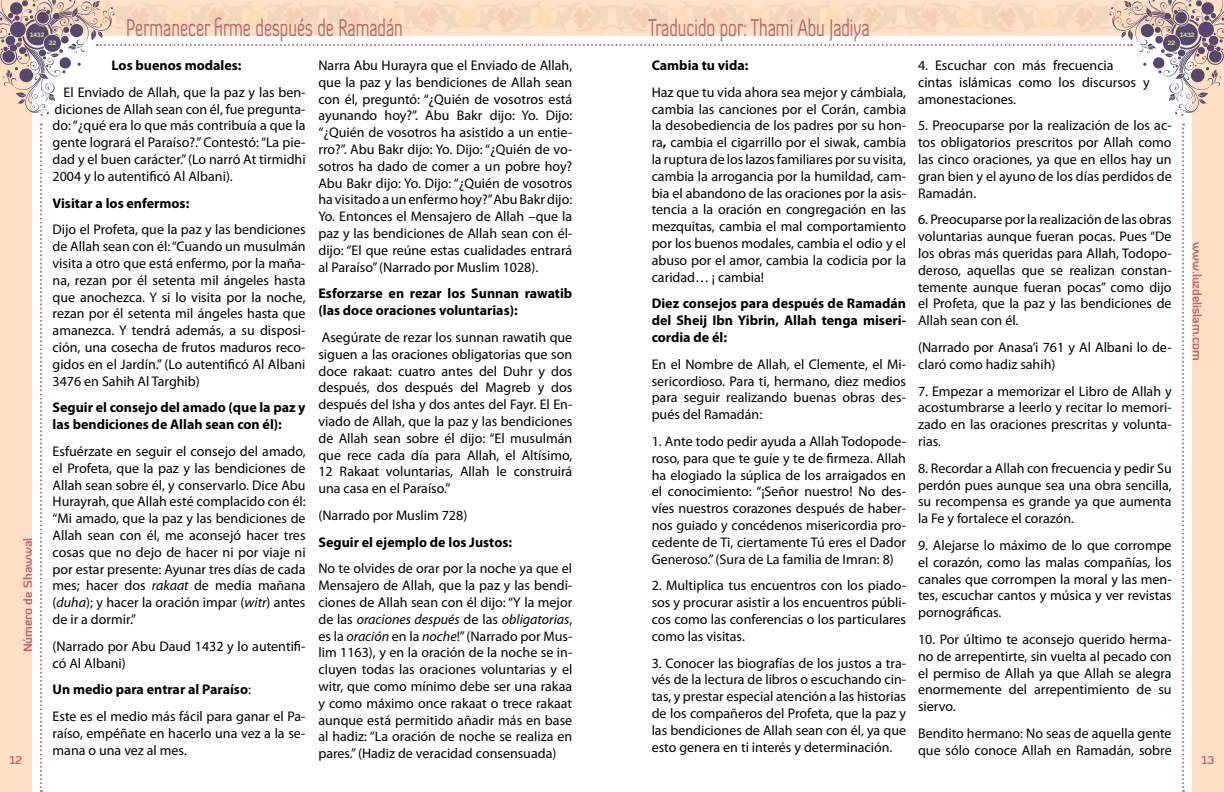
<style>
.page{position:relative;width:1224px;height:792px;background:#fff}
.page>*{position:absolute;margin:0;border:0;box-sizing:border-box;transform-origin:0 0}
.t1{font:24px "Diavlo";color:#b86873;scale:.67 1}
.t2{font:14px/16.8px "Myriad Pro";color:#000;text-align:justify}
.t3{font:700 14px/16.8px "Myriad Pro";color:#000}
.t4{font:700 12px "Diavlo";color:#b86873}
.t5{font:700 11px "Diavlo";color:#b86873}
.t6{font:700 6px "Diavlo";color:#f8f299}
.s1{font-weight:700}
.s2{font-style:italic}
</style>
<div class="page">
<div style="left:0;top:0;width:32px;height:792px;background:#ffe0c4"></div>
<svg style="left:40px;top:124px;width:2px;height:668px"></svg>
<div style="left:1192px;top:0;width:32px;height:792px;background:#ffe0c4"></div>
<svg style="left:1182px;top:124px;width:2px;height:668px"></svg>
<svg style="left:0;top:0;width:1224px;height:116px"></svg>
<p class="t6" style="left:30px;top:31px;width:16px">1432</p>
<p class="t6" style="left:49px;top:39px;width:9px">22</p>
<p class="t1" style="left:126px;top:13px;width:415px">Permanecer firme después de Ramadán</p>
<p class="t1" style="left:648px;top:13px;width:332px">Traducido por: Thami Abu Jadiya</p>
<p class="t6" style="left:1180px;top:31px;width:16px">1432</p>
<p class="t6" style="left:1168px;top:39px;width:9px">22</p>
<p class="t2" style="left:918px;top:57px;width:233px;text-align:left">4. Escuchar con más frecuencia cintas islámicas como los discursos y amonestaciones.</p>
<p class="t2" style="left:918px;top:117px;width:255px">5. Preocuparse por la realización de los ac&shy;tos obligatorios prescritos por Allah como las cinco oraciones, ya que en ellos hay un gran bien y el ayuno de los días perdidos de Ramadán.</p>
<p class="t2" style="left:918px;top:211px;width:255px">6. Preocuparse por la realización de las obras voluntarias aunque fueran pocas. Pues “De los obras más queridas para Allah, Todopo&shy;deroso, aquellas que se realizan constan&shy;temente aunque fueran pocas” como dijo el Profeta, que la paz y las bendiciones de Allah sean con él.</p>
<p class="t2" style="left:918px;top:339px;width:255px">(Narrado por Anasa’i 761 y Al Albani lo de&shy;claró como hadiz sahih)</p>
<p class="t2" style="left:918px;top:382px;width:255px">7. Empezar a memorizar el Libro de Allah y acostumbrarse a leerlo y recitar lo memori&shy;zado en las oraciones prescritas y volunta&shy;rias.</p>
<p class="t2" style="left:918px;top:459px;width:255px">8. Recordar a Allah con frecuencia y pedir Su perdón pues aunque sea una obra sencilla, su recompensa es grande ya que aumenta la Fe y fortalece el corazón.</p>
<p class="t2" style="left:918px;top:537px;width:255px">9. Alejarse lo máximo de lo que corrompe el corazón, como las malas compañías, los canales que corrompen la moral y las men&shy;tes, escuchar cantos y música y ver revistas pornográficas.</p>
<p class="t2" style="left:918px;top:631px;width:255px">10. Por último te aconsejo querido herma&shy;no de arrepentirte, sin vuelta al pecado con el permiso de Allah ya que Allah se alegra enormemente del arrepentimiento de su siervo.</p>
<p class="t2" style="left:918px;top:725px;width:255px">Bendito hermano: No seas de aquella gente que sólo conoce Allah en Ramadán, sobre</p>
<p class="t2" style="left:318px;top:57px;width:255px">Narra Abu Hurayra que el Enviado de Allah, que la paz y las bendiciones de Allah sean con él, preguntó: “¿Quién de vosotros está ayunando hoy?”. Abu Bakr dijo: Yo. Dijo: “¿Quién de vosotros ha asistido a un entie&shy;rro?”. Abu Bakr dijo: Yo. Dijo: “¿Quién de vo&shy;sotros ha dado de comer a un pobre hoy?<br>Abu Bakr dijo: Yo. Dijo: “¿Quién de vosotros ha visitado a un enfermo hoy?” Abu Bakr dijo:<br>Yo. Entonces el Mensajero de Allah –que la paz y las bendiciones de Allah sean con él&shy;dijo: “El que reúne estas cualidades entrará al Paraíso” (Narrado por Muslim 1028).</p>
<p class="t3" style="left:318px;top:285px;width:255px">Esforzarse en rezar los Sunnan rawatib (las doce oraciones voluntarias):</p>
<p class="t2" style="left:318px;top:329px;width:255px">Asegúrate de rezar los sunnan rawatih que siguen a las oraciones obligatorias que son doce rakaat: cuatro antes del Duhr y dos después, dos después del Magreb y dos después del Isha y dos antes del Fayr. El En&shy;viado de Allah, que la paz y las bendiciones de Allah sean sobre él dijo: “El musulmán que rece cada día para Allah, el Altísimo, 12 Rakaat voluntarias, Allah le construirá una casa en el Paraíso.”</p>
<p class="t2" style="left:318px;top:502px;width:255px;line-height:26.8px;text-align:left">(Narrado por Muslim 728)<br><span class="s1">Seguir el ejemplo de los Justos:<br></span>No te olvides de orar por la noche ya que el</p>
<p class="t2" style="left:318px;top:577px;width:255px">Mensajero de Allah, que la paz y las bendi&shy;ciones de Allah sean con él dijo: “Y la mejor de las <span class="s2">oraciones después</span> de las <span class="s2">obligatorias</span>, es la <span class="s2">oración</span> en la <span class="s2">noche</span>!” (Narrado por Mus&shy;lim 1163), y en la oración de la noche se in&shy;cluyen todas las oraciones voluntarias y el witr, que como mínimo debe ser una rakaa y como máximo once rakaat o trece rakaat aunque está permitido añadir más en base al hadiz: “La oración de noche se realiza en pares.” (Hadiz de veracidad consensuada)</p>
<p class="t2" style="left:64px;top:52px;width:243px;line-height:26.8px;text-indent:48px"><span class="s1">Los buenos modales:<br></span>El Enviado de Allah, que la paz y las ben-</p>
<p class="t2" style="left:53px;top:100px;width:255px">diciones de Allah sean con él, fue pregunta&shy;do: “¿qué era lo que más contribuía a que la gente logrará el Paraíso?.” Contestó: “La pie&shy;dad y el buen carácter.” (Lo narró At tirmidhi 2004 y lo autentificó Al Albani).</p>
<p class="t2" style="left:53px;top:189px;width:255px;line-height:26.8px"><span class="s1">Visitar a los enfermos:<br></span>Dijo el Profeta, que la paz y las bendiciones</p>
<p class="t2" style="left:53px;top:238px;width:255px">de Allah sean con él: “Cuando un musulmán visita a otro que está enfermo, por la maña&shy;na, rezan por él setenta mil ángeles hasta que anochezca. Y si lo visita por la noche, rezan por él setenta mil ángeles hasta que amanezca. Y tendrá además, a su disposi&shy;ción, una cosecha de frutos maduros reco&shy;gidos en el Jardín.” (Lo autentificó Al Albani 3476 en Sahih Al Targhib)</p>
<p class="t3" style="left:53px;top:399px;width:255px">Seguir el consejo del amado (que la paz y las bendiciones de Allah sean con él):</p>
<p class="t2" style="left:53px;top:443px;width:255px">Esfuérzate en seguir el consejo del amado, el Profeta, que la paz y las bendiciones de Allah sean sobre él, y conservarlo. Dice Abu Hurayrah, que Allah esté complacido con él: “Mi amado, que la paz y las bendiciones de Allah sean con él, me aconsejó hacer tres cosas que no dejo de hacer ni por viaje ni por estar presente: Ayunar tres días de cada mes; hacer dos <span class="s2">rakaat</span> de media mañana (<span class="s2">duha</span>); y hacer la oración impar (<span class="s2">witr</span>) antes de ir a dormir.”</p>
<p class="t2" style="left:53px;top:637px;width:254px">(Narrado por Abu Daud 1432 y lo autentifi&shy;có Al Albani)</p>
<p class="t2" style="left:53px;top:676px;width:254px;line-height:26.8px"><span class="s1">Un medio para entrar al Paraíso</span>:<br>Este es el medio más fácil para ganar el Pa-</p>
<p class="t2" style="left:53px;top:725px;width:254px">raíso, empéñate en hacerlo una vez a la se&shy;mana o una vez al mes.</p>
<p class="t2" style="left:652px;top:52px;width:256px;line-height:26.8px"><span class="s1">Cambia tu vida:<br></span>Haz que tu vida ahora sea mejor y cámbiala,</p>
<p class="t2" style="left:652px;top:100px;width:256px">cambia las canciones por el Corán, cambia la desobediencia de los padres por su hon&shy;ra<span class="s1">,</span> cambia el cigarrillo por el siwak, cambia la ruptura de los lazos familiares por su visita, cambia la arrogancia por la humildad, cam&shy;bia el abandono de las oraciones por la asis&shy;tencia a la oración en congregación en las mezquitas, cambia el mal comportamiento por los buenos modales, cambia el odio y el abuso por el amor, cambia la codicia por la caridad… ¡ cambia!</p>
<p class="t3" style="left:652px;top:295px;width:256px;text-align:justify">Diez consejos para después de Ramadán del Sheij Ibn Yibrin, Allah tenga miseri&shy;cordia de él:</p>
<p class="t2" style="left:652px;top:356px;width:256px">En el Nombre de Allah, el Clemente, el Mi&shy;sericordioso. Para ti, hermano, diez medios para seguir realizando buenas obras des&shy;pués del Ramadán:</p>
<p class="t2" style="left:652px;top:433px;width:256px">1. Ante todo pedir ayuda a Allah Todopode&shy;roso, para que te guíe y te de firmeza. Allah ha elogiado la súplica de los arraigados en el conocimiento: “¡Señor nuestro! No des&shy;víes nuestros corazones después de haber&shy;nos guiado y concédenos misericordia pro&shy;cedente de Ti, ciertamente Tú eres el Dador Generoso.” (Sura de La familia de Imran: 8)</p>
<p class="t2" style="left:652px;top:577px;width:256px">2. Multiplica tus encuentros con los piado&shy;sos y procurar asistir a los encuentros públi&shy;cos como las conferencias o los particulares como las visitas.</p>
<p class="t2" style="left:652px;top:654px;width:256px">3. Conocer las biografías de los justos a tra&shy;vés de la lectura de libros o escuchando cin&shy;tas, y prestar especial atención a las historias de los compañeros del Profeta, que la paz y las bendiciones de Allah sean con él, ya que esto genera en ti interés y determinación.</p>
<p class="t4" style="left:1205px;top:242px;width:121px;rotate:90deg">www.luzdelislam.com</p>
<p class="t4" style="left:20px;top:652px;width:116px;rotate:-90deg">Número de Shawwal</p>
<p class="t5" style="left:10px;top:753px;width:14px">12</p>
<p class="t5" style="left:1202px;top:753px;width:14px">13</p>
</div>
